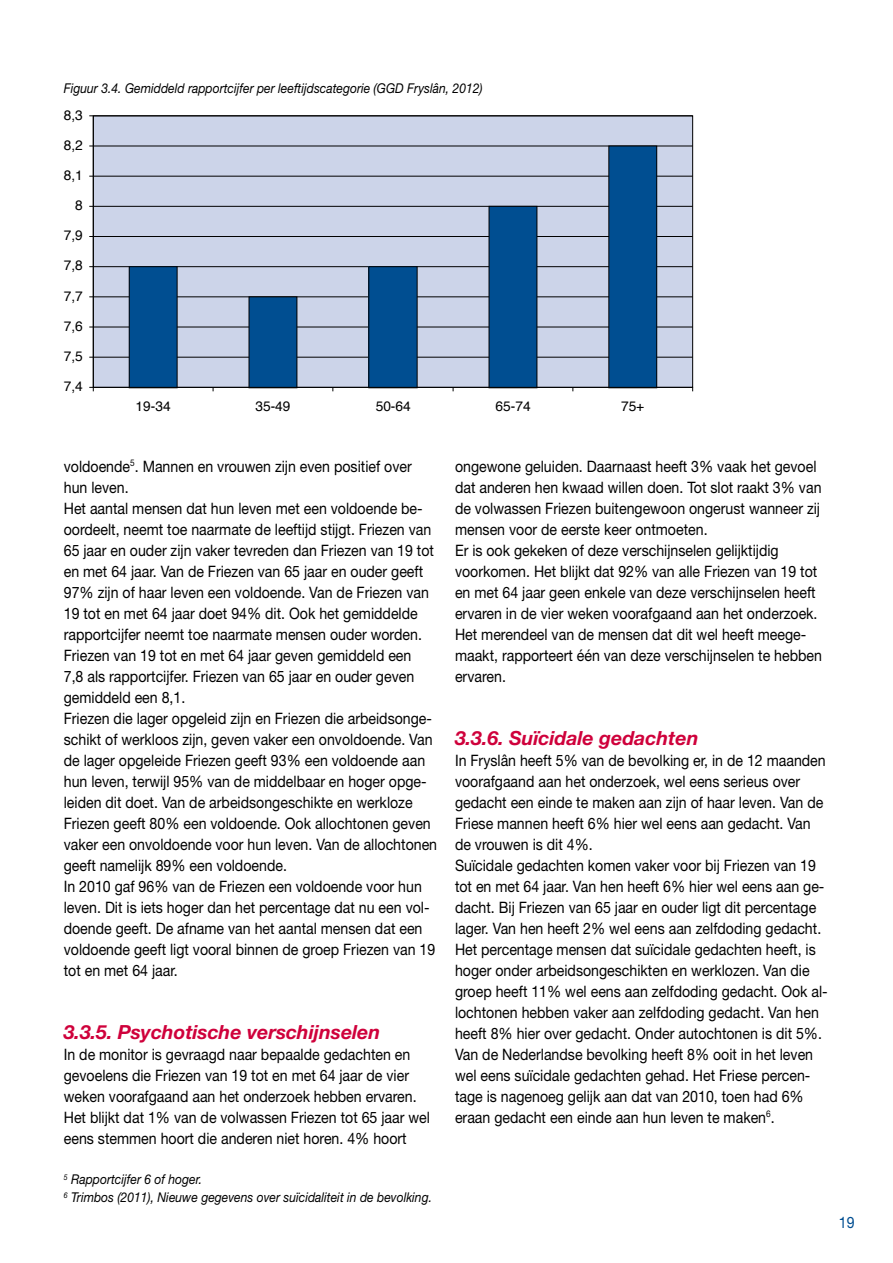
<style>
.page{position:relative;width:893px;height:1263px;background:#fff}
.page>*{position:absolute;margin:0;border:0;box-sizing:border-box;transform-origin:0 0}
.t1{font:italic 700 19.5px "Helvetica Neue";color:#cf013b}
.t2{font:15.75px/21px "Helvetica Neue";color:#000;scale:.9 1}
.t3{font:15.75px "Helvetica Neue";color:#004e91;scale:.9 1}
.t4{font:13.8px "Helvetica";color:#000}
.t5{font:italic 13.5px/18px "Helvetica Neue";color:#000;scale:.9 1}
</style>
<div class="page">
<div style="left:93px;top:116px;width:600px;height:271px;background:#ccd4e9"></div>
<hr style="left:93px;top:357px;width:600px;height:1px;background:#000">
<hr style="left:93px;top:327px;width:600px;height:1px;background:#000">
<hr style="left:93px;top:296px;width:600px;height:1px;background:#000">
<hr style="left:93px;top:266px;width:600px;height:1px;background:#000">
<hr style="left:93px;top:236px;width:600px;height:1px;background:#000">
<hr style="left:93px;top:206px;width:600px;height:1px;background:#000">
<hr style="left:93px;top:176px;width:600px;height:1px;background:#000">
<hr style="left:93px;top:146px;width:600px;height:1px;background:#000">
<div style="left:129px;top:267px;width:48px;height:121px;background:#004e91"></div>
<div style="left:129px;top:266px;width:49px;height:122px;border:1px solid #000"></div>
<div style="left:249px;top:297px;width:48px;height:91px;background:#004e91"></div>
<div style="left:369px;top:267px;width:48px;height:121px;background:#004e91"></div>
<div style="left:368px;top:266px;width:50px;height:122px;border:1px solid #000"></div>
<div style="left:489px;top:206px;width:48px;height:182px;background:#004e91"></div>
<div style="left:609px;top:146px;width:48px;height:242px;background:#004e91"></div>
<div style="left:608px;top:146px;width:49px;height:242px;border:1px solid #000"></div>
<hr style="left:93px;top:116px;width:1px;height:271px;background:#000">
<hr style="left:93px;top:387px;width:600px;height:1px;background:#000">
<p class="t5" style="left:64px;top:79px;width:467px">Figuur 3.4. Gemiddeld rapportcijfer per leeftijdscategorie (GGD Fryslân, 2012)</p>
<p class="t4" style="left:64px;top:104px;width:21px">8,3</p>
<p class="t4" style="left:64px;top:134px;width:21px">8,2</p>
<p class="t4" style="left:64px;top:164px;width:21px">8,1</p>
<p class="t4" style="left:75px;top:195px;width:9px">8</p>
<p class="t4" style="left:64px;top:225px;width:21px">7,9</p>
<p class="t4" style="left:64px;top:255px;width:21px">7,8</p>
<p class="t4" style="left:64px;top:285px;width:21px">7,7</p>
<p class="t4" style="left:64px;top:315px;width:21px">7,6</p>
<p class="t4" style="left:64px;top:345px;width:21px">7,5</p>
<p class="t4" style="left:64px;top:376px;width:21px">7,4</p>
<p class="t4" style="left:136px;top:395px;width:37px">19-34</p>
<p class="t4" style="left:255px;top:395px;width:37px">35-49</p>
<p class="t4" style="left:376px;top:395px;width:37px">50-64</p>
<p class="t4" style="left:495px;top:395px;width:37px">65-74</p>
<p class="t4" style="left:621px;top:395px;width:25px">75+</p>
<p class="t2" style="left:64px;top:455px;width:416px">voldoende<sup>5</sup>. Mannen en vrouwen zijn even positief over hun leven.<br>Het aantal mensen dat hun leven met een voldoende be&shy;oordeelt, neemt toe naarmate de leeftijd stijgt. Friezen van 65 jaar en ouder zijn vaker tevreden dan Friezen van 19 tot en met 64 jaar. Van de Friezen van 65 jaar en ouder geeft 97% zijn of haar leven een voldoende. Van de Friezen van 19 tot en met 64 jaar doet 94% dit. Ook het gemiddelde rapportcijfer neemt toe naarmate mensen ouder worden.<br>Friezen van 19 tot en met 64 jaar geven gemiddeld een<br>7,8 als rapportcijfer. Friezen van 65 jaar en ouder geven gemiddeld een 8,1.<br>Friezen die lager opgeleid zijn en Friezen die arbeidsonge&shy;schikt of werkloos zijn, geven vaker een onvoldoende. Van de lager opgeleide Friezen geeft 93% een voldoende aan hun leven, terwijl 95% van de middelbaar en hoger opge&shy;leiden dit doet. Van de arbeidsongeschikte en werkloze Friezen geeft 80% een voldoende. Ook allochtonen geven vaker een onvoldoende voor hun leven. Van de allochtonen geeft namelijk 89% een voldoende.<br>In 2010 gaf 96% van de Friezen een voldoende voor hun leven. Dit is iets hoger dan het percentage dat nu een vol&shy;doende geeft. De afname van het aantal mensen dat een voldoende geeft ligt vooral binnen de groep Friezen van 19 tot en met 64 jaar.</p>
<p class="t1" style="left:64px;top:1020px;width:318px">3.3.5. Psychotische verschijnselen</p>
<p class="t2" style="left:64px;top:1043px;width:408px">In de monitor is gevraagd naar bepaalde gedachten en gevoelens die Friezen van 19 tot en met 64 jaar de vier weken voorafgaand aan het onderzoek hebben ervaren.<br>Het blijkt dat 1% van de volwassen Friezen tot 65 jaar wel eens stemmen hoort die anderen niet horen. 4% hoort</p>
<p class="t5" style="left:64px;top:1170px;width:411px"><sup>5</sup> Rapportcijfer 6 of hoger.<br><sup>6</sup> Trimbos (2011), Nieuwe gegevens over suïcidaliteit in de bevolking.</p>
<p class="t2" style="left:455px;top:455px;width:409px">ongewone geluiden. Daarnaast heeft 3% vaak het gevoel dat anderen hen kwaad willen doen. Tot slot raakt 3% van de volwassen Friezen buitengewoon ongerust wanneer zij mensen voor de eerste keer ontmoeten.<br>Er is ook gekeken of deze verschijnselen gelijktijdig voorkomen. Het blijkt dat 92% van alle Friezen van 19 tot en met 64 jaar geen enkele van deze verschijnselen heeft ervaren in de vier weken voorafgaand aan het onderzoek.<br>Het merendeel van de mensen dat dit wel heeft meege&shy;maakt, rapporteert één van deze verschijnselen te hebben ervaren.</p>
<p class="t1" style="left:455px;top:726px;width:245px">3.3.6. Suïcidale gedachten</p>
<p class="t2" style="left:455px;top:749px;width:416px">In Fryslân heeft 5% van de bevolking er, in de 12 maanden voorafgaand aan het onderzoek, wel eens serieus over gedacht een einde te maken aan zijn of haar leven. Van de Friese mannen heeft 6% hier wel eens aan gedacht. Van de vrouwen is dit 4%.<br>Suïcidale gedachten komen vaker voor bij Friezen van 19 tot en met 64 jaar. Van hen heeft 6% hier wel eens aan ge&shy;dacht. Bij Friezen van 65 jaar en ouder ligt dit percentage lager. Van hen heeft 2% wel eens aan zelfdoding gedacht.<br>Het percentage mensen dat suïcidale gedachten heeft, is hoger onder arbeidsongeschikten en werklozen. Van die groep heeft 11% wel eens aan zelfdoding gedacht. Ook al&shy;lochtonen hebben vaker aan zelfdoding gedacht. Van hen heeft 8% hier over gedacht. Onder autochtonen is dit 5%.<br>Van de Nederlandse bevolking heeft 8% ooit in het leven wel eens suïcidale gedachten gehad. Het Friese percen&shy;tage is nagenoeg gelijk aan dat van 2010, toen had 6% eraan gedacht een einde aan hun leven te maken<sup>6</sup>.</p>
<p class="t3" style="left:839px;top:1213px;width:19px">19</p>
</div>
